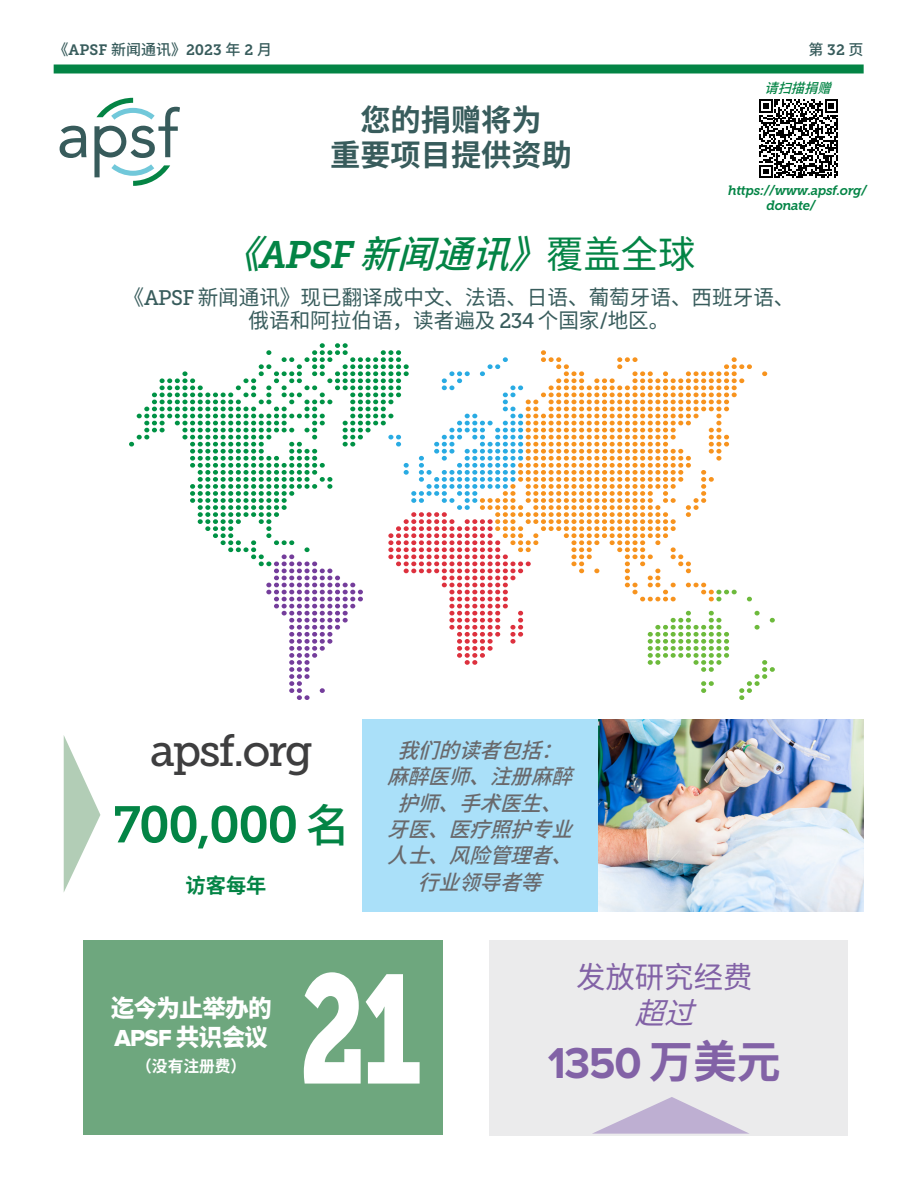
<style>
.page{position:relative;width:918px;height:1188px;background:#fff}
.page>*{position:absolute;margin:0;border:0;box-sizing:border-box;transform-origin:0 0}
.t1{font:153px "Museo Slab 900";color:#fff;scale:.71 1}
.t2{font:51.15px "Museo Slab 700";letter-spacing:-.04em;color:#038445}
.t3{font:45px "Museo Slab 500";letter-spacing:-.05em;color:#3e3e3f}
.t4{font:700 44.85px "Proxima Nova";color:#8262a6}
.t5{font:italic 500 38.1px "Source Han Sans CN";color:#038445}
.t6{font:700 30.15px/34.5px "Source Han Sans CN";color:#385c5c;text-align:center}
.t7{font:30px "Source Han Sans CN";color:#8262a6}
.t8{font:italic 30px "Source Han Sans CN";color:#8262a6}
.t9{font:24px "Proxima Nova Extrabld";color:#fff}
.t10{font:800 24px "Source Han Sans CN";letter-spacing:-.03em;color:#fff}
.t11{font:21px/22.5px "Source Han Sans CN";color:#385c5c;text-align:center}
.t12{font:italic 500 21px/26.4px "Source Han Sans CN";color:#69696c;text-align:center}
.t13{font:700 20.7px "Source Han Sans CN";color:#038445}
.t14{font:700 16.05px "Source Han Sans CN";color:#fff}
.t15{font:15px "Museo Slab 700";color:#385c5c}
.t16{font:500 15px "Source Han Sans CN";color:#385c5c}
.t17{font:italic 13.5px/15px "Museo Slab 700";letter-spacing:-.03em;color:#038445}
.t18{font:italic 500 13.5px "Source Han Sans CN";color:#038445}
.s1{font-family:"Source Han Sans CN";font-weight:500}
.s2{font-family:"Museo Slab 700";font-weight:400}
.s3{font-weight:400;font-style:normal}
.s4{font-family:"Museo Slab 500"}
.s5{font-family:"Source Han Sans CN";font-weight:500;font-size:45.3px}
.s6{font-family:"Source Han Sans CN";font-weight:800}
.s7{font-family:"Source Han Sans CN"}
</style>
<div class="page">
<div style="left:54px;top:64px;width:810px;height:10px;background:#038445"></div>
<img style="left:597px;top:719px;width:267px;height:192px">
<div style="left:362px;top:719px;width:235px;height:192px;background:#aae0f9"></div>
<div style="left:489px;top:941px;width:359px;height:195px;background:#ebebec"></div>
<svg style="left:129px;top:343px;width:646px;height:357px"></svg>
<div style="left:83px;top:940px;width:360px;height:195px;background:#6ea77e"></div>
<svg style="left:759px;top:99px;width:79px;height:79px"></svg>
<svg style="left:64px;top:736px;width:36px;height:156px"></svg>
<svg style="left:592px;top:1097px;width:157px;height:37px"></svg>
<svg style="left:60px;top:126px;width:27px;height:32px"></svg>
<svg style="left:94px;top:98px;width:86px;height:88px"></svg>
<p class="t15" style="left:54px;top:41px;width:220px"><span class="s1">《</span>APSF <span class="s1">新闻通讯》</span>2023 <span class="s1">年</span> 2 <span class="s1">月</span></p>
<p class="t16" style="left:809px;top:41px;width:57px">第 <span class="s2">32</span> 页</p>
<h3 class="t6" style="left:330px;top:103px;width:243px">您的捐赠将为<br>重要项目提供资助</h3>
<p class="t18" style="left:765px;top:80px;width:78px">请扫描捐赠</p>
<p class="t17" style="left:767px;top:183px;width:102px;text-indent:-38px">https://www.apsf.org/ donate/</p>
<h3 class="t5" style="left:223px;top:232px;width:474px">《<span class="s2">A PSF</span> 新闻通讯》<span class="s3">覆盖全球</span></h3>
<p class="t11" style="left:124px;top:287px;width:672px">《<span class="s4">APSF</span> 新闻通讯》现已翻译成中文、法语、日语、葡萄牙语、西班牙语、俄语和阿拉伯语，读者遍及 <span class="s4">234</span> 个国家<span class="s4">/</span>地区。</p>
<h3 class="t3" style="left:150px;top:725px;width:164px">apsf.org</h3>
<h2 class="t2" style="left:113px;top:796px;width:238px">700,000 <span class="s5">名</span></h2>
<p class="t13" style="left:186px;top:873px;width:82px">访客每年</p>
<p class="t12" style="left:387px;top:737px;width:202px">我们的读者包括：麻醉医师、注册麻醉护师、手术医生、牙医、医疗照护专业人士、风险管理者、行业领导者等</p>
<p class="t10" style="left:111px;top:995px;width:162px">迄今为止举办的</p>
<p class="t9" style="left:114px;top:1025px;width:155px">APSF <span class="s6">共识会议</span></p>
<p class="t14" style="left:136px;top:1057px;width:112px">（没有注册费）</p>
<h1 class="t1" style="left:300px;top:941px;width:173px">21</h1>
<h3 class="t7" style="left:576px;top:960px;width:178px">发放研究经费</h3>
<h3 class="t8" style="left:635px;top:996px;width:83px">超过</h3>
<h3 class="t4" style="left:548px;top:1037px;width:235px">1350 <span class="s7">万美元</span></h3>
</div>
